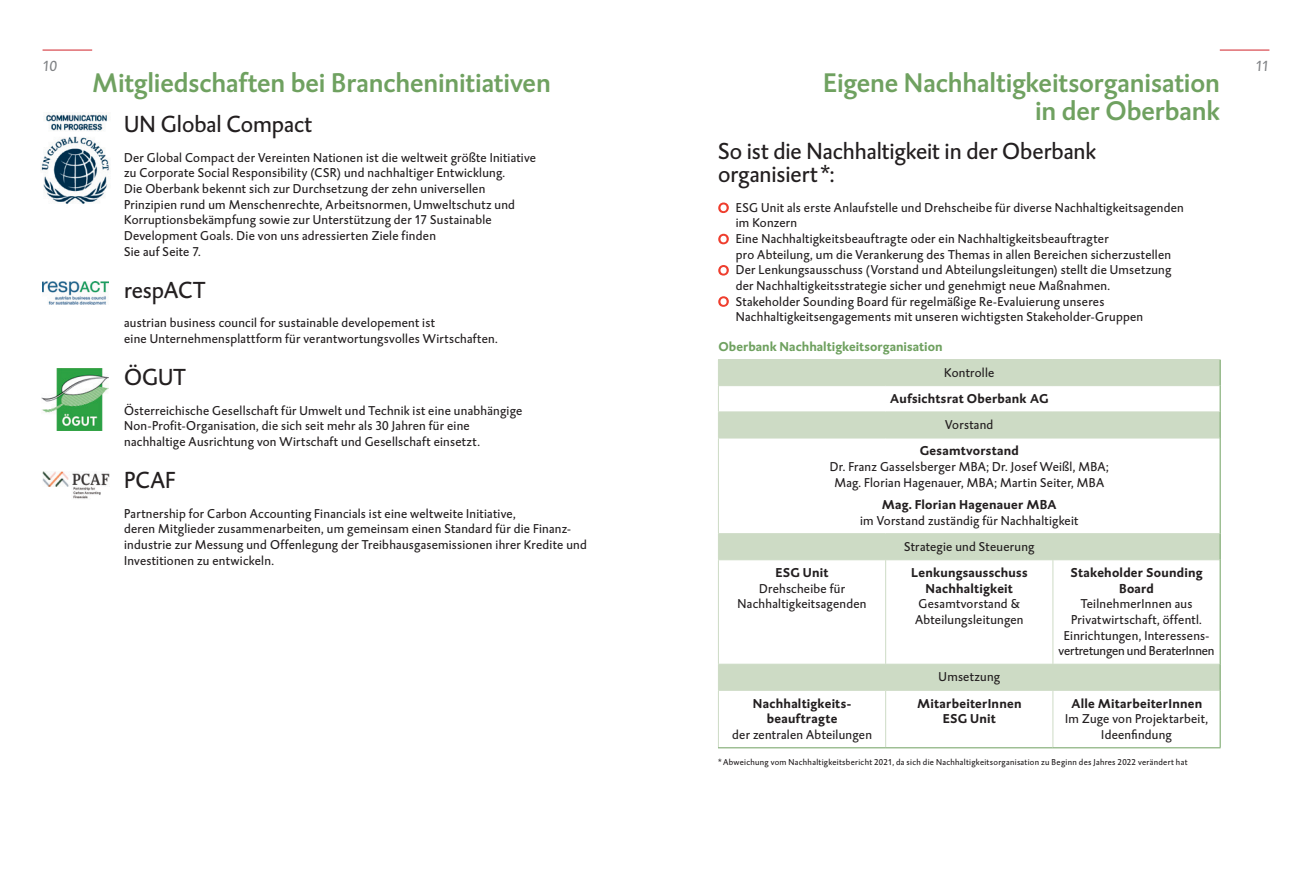
<style>
.page{position:relative;width:1312px;height:886px;background:#fff}
.page>*{position:absolute;margin:0;border:0;box-sizing:border-box;transform-origin:0 0}
.t1{font:27.5px/27.5px "DTL Caspari T Medium";letter-spacing:-.005em;color:#6fa160;text-align:right}
.t2{font:23.75px/22.5px "DTL Caspari T";letter-spacing:-.005em;color:#231f20}
.t3{font:italic 15px "DTL Caspari T";color:#808285}
.t4{font:13.12px/15.6px "DTL Caspari T";letter-spacing:.02em;color:#231f20}
.t5{font:700 13.12px/15.6px "DTL Caspari T";letter-spacing:.02em;color:#231f20;text-align:center}
.t6{font:700 13.12px "DTL Caspari T";letter-spacing:.005em;color:#6fa160}
.t7{font:8.75px "DTL Caspari T";letter-spacing:.035em;color:#231f20}
</style>
<div class="page">
<img style="left:43px;top:281px;width:65px;height:24px">
<img style="left:42px;top:368px;width:67px;height:63px">
<img style="left:43px;top:472px;width:67px;height:14px">
<img style="left:73px;top:487px;width:27px;height:12px">
<img style="left:41px;top:113px;width:68px;height:91px">
<svg style="left:718px;top:202px;width:10px;height:11px"></svg>
<svg style="left:718px;top:234px;width:10px;height:10px"></svg>
<svg style="left:718px;top:265px;width:10px;height:11px"></svg>
<svg style="left:718px;top:296px;width:10px;height:11px"></svg>
<svg style="left:719px;top:360px;width:500px;height:330px"></svg>
<hr style="left:718px;top:359px;width:167px;height:1px;background:#cddbc5">
<hr style="left:885px;top:359px;width:167px;height:1px;background:#cddbc5">
<hr style="left:1052px;top:359px;width:168px;height:1px;background:#cddbc5">
<hr style="left:718px;top:385px;width:167px;height:1px;background:#cddbc5">
<hr style="left:885px;top:385px;width:167px;height:1px;background:#cddbc5">
<hr style="left:1052px;top:385px;width:167px;height:1px;background:#cddbc5">
<svg style="left:718px;top:360px;width:1px;height:78px"></svg>
<hr style="left:718px;top:411px;width:167px;height:1px;background:#cddbc5">
<hr style="left:885px;top:411px;width:167px;height:1px;background:#cddbc5">
<hr style="left:1052px;top:411px;width:167px;height:1px;background:#cddbc5">
<svg style="left:1219px;top:360px;width:1px;height:78px"></svg>
<hr style="left:718px;top:438px;width:1px;height:95px;background:#cddbc5">
<hr style="left:718px;top:438px;width:167px;height:1px;background:#cddbc5">
<hr style="left:885px;top:438px;width:167px;height:1px;background:#cddbc5">
<hr style="left:1052px;top:438px;width:167px;height:1px;background:#cddbc5">
<hr style="left:1219px;top:438px;width:1px;height:96px;background:#6fa160">
<svg style="left:718px;top:534px;width:1px;height:25px"></svg>
<hr style="left:718px;top:533px;width:167px;height:1px;background:#cddbc5">
<hr style="left:885px;top:533px;width:167px;height:1px;background:#cddbc5">
<hr style="left:1052px;top:533px;width:167px;height:1px;background:#cddbc5">
<svg style="left:1219px;top:534px;width:1px;height:26px"></svg>
<hr style="left:718px;top:560px;width:1px;height:104px;background:#cddbc5">
<hr style="left:718px;top:559px;width:167px;height:1px;background:#cddbc5">
<hr style="left:885px;top:559px;width:167px;height:1px;background:#cddbc5">
<hr style="left:885px;top:560px;width:1px;height:104px;background:#cddbc5">
<hr style="left:1052px;top:560px;width:1px;height:104px;background:#cddbc5">
<hr style="left:1052px;top:559px;width:167px;height:1px;background:#cddbc5">
<hr style="left:1219px;top:560px;width:1px;height:104px;background:#6fa160">
<svg style="left:718px;top:665px;width:1px;height:25px"></svg>
<hr style="left:718px;top:664px;width:167px;height:1px;background:#cddbc5">
<hr style="left:885px;top:664px;width:167px;height:1px;background:#cddbc5">
<hr style="left:1052px;top:664px;width:167px;height:1px;background:#cddbc5">
<svg style="left:1219px;top:664px;width:1px;height:26px"></svg>
<hr style="left:718px;top:691px;width:1px;height:56px;background:#cddbc5">
<hr style="left:718px;top:690px;width:167px;height:1px;background:#cddbc5">
<hr style="left:885px;top:690px;width:167px;height:1px;background:#cddbc5">
<hr style="left:885px;top:691px;width:1px;height:56px;background:#cddbc5">
<hr style="left:718px;top:747px;width:167px;height:1px;background:#6fa160">
<hr style="left:885px;top:747px;width:167px;height:1px;background:#6fa160">
<hr style="left:1052px;top:691px;width:1px;height:56px;background:#cddbc5">
<hr style="left:1052px;top:690px;width:167px;height:1px;background:#cddbc5">
<hr style="left:1219px;top:690px;width:1px;height:57px;background:#6fa160">
<hr style="left:1052px;top:747px;width:168px;height:1px;background:#6fa160">
<hr style="left:1219px;top:50px;width:50px;height:1px;background:#d1232a">
<hr style="left:43px;top:50px;width:49px;height:1px;background:#d1232a">
<p class="t3" style="left:43px;top:57px;width:16px">10</p>
<p class="t3" style="left:1254px;top:57px;width:16px">11</p>
<h1 class="t1" style="left:92px;top:69px;width:460px">Mitgliedschaften bei Brancheninitiativen</h1>
<h1 class="t1" style="left:823px;top:69px;width:398px">Eigene Nachhaltigkeitsorganisation in der Oberbank</h1>
<h2 class="t2" style="left:124px;top:113px;width:189px">UN Global Compact</h2>
<p class="t4" style="left:124px;top:150px;width:413px">Der Global Compact der Vereinten Nationen ist die weltweit größte Initiative zu Corporate Social Responsibility (CSR) und nachhaltiger Entwicklung.<br>Die Oberbank bekennt sich zur Durchsetzung der zehn universellen Prinzipien rund um Menschenrechte, Arbeitsnormen, Umweltschutz und Korruptionsbekämpfung sowie zur Unterstützung der 17 Sustainable Development Goals. Die von uns adressierten Ziele finden<br>Sie auf Seite 7.</p>
<h2 class="t2" style="left:124px;top:278px;width:83px">respACT</h2>
<p class="t4" style="left:124px;top:315px;width:375px">austrian business council for sustainable developement ist<br>eine Unternehmensplattform für verantwortungsvolles Wirtschaften.</p>
<h2 class="t2" style="left:124px;top:366px;width:63px">ÖGUT</h2>
<p class="t4" style="left:124px;top:403px;width:399px">Österreichische Gesellschaft für Umwelt und Technik ist eine unabhängige<br>Non-Profit-Organisation, die sich seit mehr als 30 Jahren für eine nachhaltige Ausrichtung von Wirtschaft und Gesellschaft einsetzt.</p>
<h2 class="t2" style="left:124px;top:469px;width:53px">PCAF</h2>
<p class="t4" style="left:124px;top:506px;width:464px">Partnership for Carbon Accounting Financials ist eine weltweite Initiative,<br>deren Mitglieder zusammenarbeiten, um gemeinsam einen Standard für die Finanz&shy;industrie zur Messung und Offenlegung der Treibhausgasemissionen ihrer Kredite und Investitionen zu entwickeln.</p>
<h2 class="t2" style="left:718px;top:140px;width:379px">So ist die Nachhaltigkeit in der Oberbank organisiert *:</h2>
<p class="t4" style="left:735px;top:200px;width:449px">ESG Unit als erste Anlaufstelle und Drehscheibe für diverse Nachhaltigkeitsagenden im Konzern<br>Eine Nachhaltigkeitsbeauftragte oder ein Nachhaltigkeitsbeauftragter<br>pro Abteilung, um die Verankerung des Themas in allen Bereichen sicherzustellen Der Lenkungsausschuss (Vorstand und Abteilungsleitungen) stellt die Umsetzung der Nachhaltigkeitsstrategie sicher und genehmigt neue Maßnahmen.<br>Stakeholder Sounding Board für regelmäßige Re-Evaluierung unseres Nachhaltigkeitsengagements mit unseren wichtigsten Stakeholder-Gruppen</p>
<p class="t6" style="left:718px;top:337px;width:225px">Oberbank Nachhaltigkeitsorganisation</p>
<p class="t4" style="left:944px;top:365px;width:52px">Kontrolle</p>
<p class="t5" style="left:889px;top:390px;width:160px">Aufsichtsrat Oberbank AG</p>
<p class="t4" style="left:944px;top:417px;width:50px">Vorstand</p>
<p class="t5" style="left:919px;top:443px;width:101px">Gesamtvorstand</p>
<p class="t4" style="left:829px;top:459px;width:280px;text-align:center">Dr. Franz Gasselsberger MBA; Dr. Josef Weißl, MBA;<br>Mag. Florian Hagenauer, MBA; Martin Seiter, MBA</p>
<p class="t5" style="left:881px;top:496px;width:176px">Mag. Florian Hagenauer MBA</p>
<p class="t4" style="left:860px;top:507px;width:220px;line-height:26.1px;text-align:center">im Vorstand zuständig für Nachhaltigkeit<br>Strategie und Steuerung</p>
<p class="t5" style="left:775px;top:564px;width:55px">ESG Unit</p>
<p class="t4" style="left:737px;top:581px;width:130px;text-align:center">Drehscheibe für<br>Nachhaltigkeitsagenden</p>
<p class="t5" style="left:752px;top:695px;width:100px">Nachhaltigkeits&shy;beauftragte</p>
<p class="t4" style="left:732px;top:727px;width:141px">der zentralen Abteilungen</p>
<p class="t5" style="left:910px;top:564px;width:118px">Lenkungsausschuss<br>Nachhaltigkeit</p>
<p class="t4" style="left:914px;top:596px;width:110px">Gesamtvorstand &amp;<br>Abteilungsleitungen</p>
<p class="t4" style="left:938px;top:669px;width:63px">Umsetzung</p>
<p class="t5" style="left:1070px;top:564px;width:133px">Stakeholder Sounding<br>Board</p>
<p class="t4" style="left:1058px;top:596px;width:157px;text-align:center">TeilnehmerInnen aus<br>Privatwirtschaft, öffentl.<br>Einrichtungen, Interessens&shy;vertretungen und BeraterInnen</p>
<p class="t5" style="left:917px;top:695px;width:106px">MitarbeiterInnen<br>ESG Unit</p>
<p class="t5" style="left:1070px;top:695px;width:133px">Alle MitarbeiterInnen</p>
<p class="t4" style="left:1064px;top:711px;width:144px;text-align:center">Im Zuge von Projektarbeit,<br>Ideenfindung</p>
<p class="t7" style="left:718px;top:757px;width:471px">* Abweichung vom Nachhaltigkeitsbericht 2021, da sich die Nachhaltigkeitsorganisation zu Beginn des Jahres 2022 verändert hat</p>
</div>
